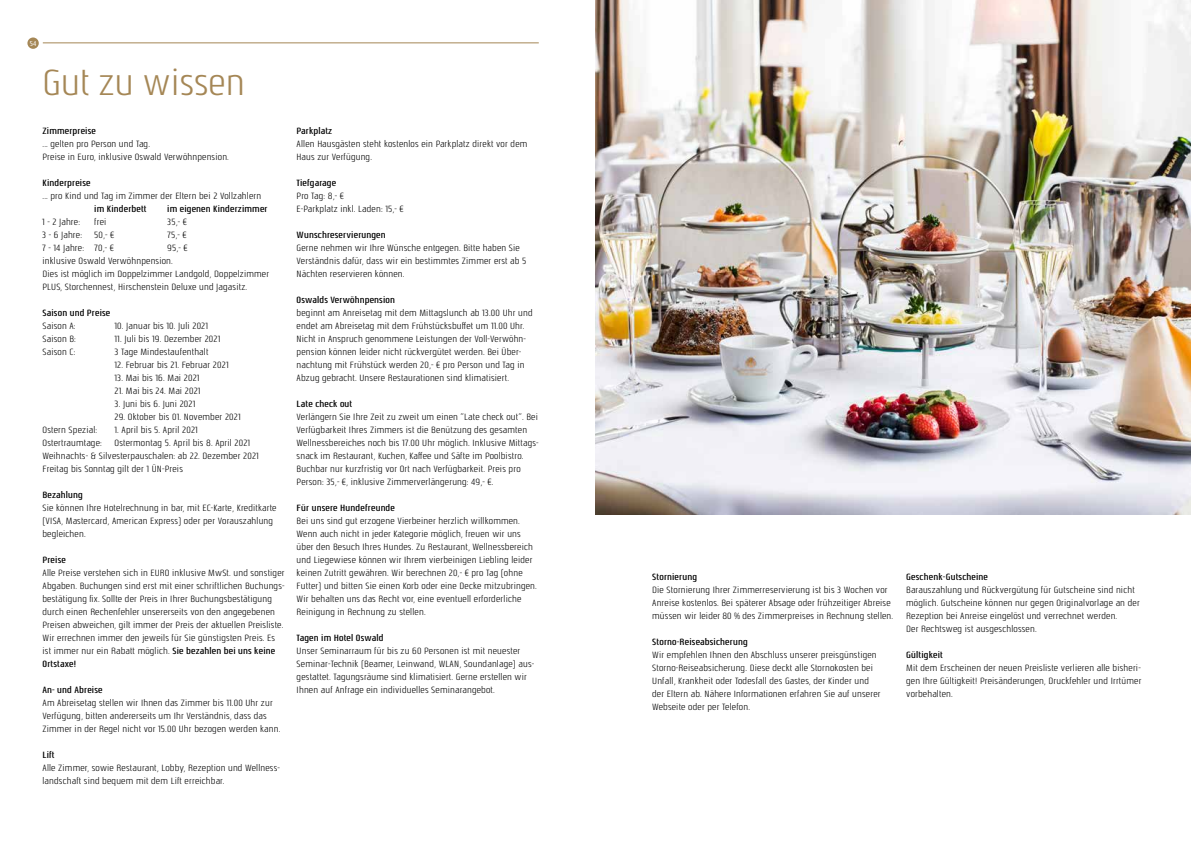
<style>
.page{position:relative;width:1191px;height:842px;background:#fff}
.page>*{position:absolute;margin:0;border:0;box-sizing:border-box;transform-origin:0 0}
.t1{font:36px "Nautikka";color:#a58756}
.t2{font:9px/13px "Nautikka";letter-spacing:.02em;color:#000}
.t3{font:500 9px "Nautikka";letter-spacing:.02em;color:#000}
.t4{font:7px "Nautikka";color:#fff}
.s1{font-weight:500}
</style>
<div class="page">
<div style="left:27px;top:37px;width:12px;height:12px;background:#a58756;border-radius:50%"></div>
<hr style="left:43px;top:42px;width:496px;height:1px;background:#a58756">
<img style="left:595px;top:0;width:596px;height:514px">
<p class="t4" style="left:30px;top:39px;width:8px">54</p>
<h1 class="t1" style="left:43px;top:61px;width:204px">Gut zu wissen</h1>
<p class="t3" style="left:43px;top:125px;width:55px">Zimmerpreise</p>
<p class="t2" style="left:43px;top:137px;width:188px">... gelten pro Person und Tag.<br>Preise in Euro, inklusive Oswald Verwöhnpension.</p>
<p class="t3" style="left:43px;top:177px;width:50px">Kinderpreise</p>
<p class="t2" style="left:43px;top:189px;width:220px">... pro Kind und Tag im Zimmer der Eltern bei 2 Vollzahlern</p>
<p class="t3" style="left:94px;top:203px;width:54px">im Kinderbett</p>
<p class="t3" style="left:167px;top:203px;width:102px">im eigenen Kinderzimmer</p>
<p class="t2" style="left:42px;top:215px;width:39px">1 - 2 Jahre:</p>
<p class="t2" style="left:94px;top:215px;width:14px">frei</p>
<p class="t2" style="left:167px;top:215px;width:21px">35,- €</p>
<p class="t2" style="left:42px;top:228px;width:41px">3 - 6 Jahre:</p>
<p class="t2" style="left:94px;top:228px;width:22px">50,- €</p>
<p class="t2" style="left:167px;top:228px;width:21px">75,- €</p>
<p class="t2" style="left:42px;top:241px;width:73px">7 - 14 Jahre: 70,- €</p>
<p class="t2" style="left:167px;top:241px;width:22px">95,- €</p>
<p class="t2" style="left:43px;top:254px;width:228px">inklusive Oswald Verwöhnpension.<br>Dies ist möglich im Doppelzimmer Landgold, Doppelzimmer<br>PLUS, Storchennest, Hirschenstein Deluxe und Jagasitz.</p>
<p class="t3" style="left:43px;top:307px;width:69px">Saison und Preise</p>
<p class="t2" style="left:43px;top:319px;width:34px">Saison A:</p>
<p class="t2" style="left:115px;top:319px;width:95px">10. Januar bis 10. Juli 2021</p>
<p class="t2" style="left:43px;top:332px;width:35px">Saison B:</p>
<p class="t2" style="left:115px;top:332px;width:107px">11. Juli bis 19. Dezember 2021</p>
<p class="t2" style="left:43px;top:345px;width:34px">Saison C:</p>
<p class="t2" style="left:115px;top:345px;width:95px">3 Tage Mindestaufenthalt</p>
<p class="t2" style="left:115px;top:358px;width:115px">12. Februar bis 21. Februar 2021</p>
<p class="t2" style="left:115px;top:371px;width:86px">13. Mai bis 16. Mai 2021</p>
<p class="t2" style="left:115px;top:384px;width:87px">21. Mai bis 24. Mai 2021</p>
<p class="t2" style="left:115px;top:397px;width:82px">3. Juni bis 6. Juni 2021</p>
<p class="t2" style="left:115px;top:410px;width:128px">29. Oktober bis 01. November 2021</p>
<p class="t2" style="left:43px;top:423px;width:56px">Ostern Spezial:</p>
<p class="t2" style="left:115px;top:423px;width:85px">1. April bis 5. April 2021</p>
<p class="t2" style="left:43px;top:436px;width:61px">Ostertraumtage:</p>
<p class="t2" style="left:43px;top:436px;width:218px;text-indent:72px">Ostermontag 5. April bis 8. April 2021<br>Weihnachts- &amp; Silvesterpauschalen: ab 22. Dezember 2021<br>Freitag bis Sonntag gilt der 1 ÜN-Preis</p>
<p class="t3" style="left:43px;top:489px;width:42px">Bezahlung</p>
<p class="t2" style="left:43px;top:501px;width:235px">Sie können Ihre Hotelrechnung in bar, mit EC-Karte, Kreditkarte (VISA, Mastercard, American Express) oder per Vorauszahlung begleichen.</p>
<p class="t3" style="left:43px;top:554px;width:25px">Preise</p>
<p class="t2" style="left:43px;top:566px;width:244px">Alle Preise verstehen sich in EURO inklusive MwSt. und sonstiger Abgaben. Buchungen sind erst mit einer schriftlichen Buchungs&shy;bestätigung fix. Sollte der Preis in Ihrer Buchungsbestätigung durch einen Rechenfehler unsererseits von den angegebenen Preisen abweichen, gilt immer der Preis der aktuellen Preisliste.<br>Wir errechnen immer den jeweils für Sie günstigsten Preis. Es ist immer nur ein Rabatt möglich. <span class="s1">Sie bezahlen bei uns keine Ortstaxe!</span></p>
<p class="t3" style="left:43px;top:684px;width:62px">An- und Abreise</p>
<p class="t2" style="left:43px;top:696px;width:239px">Am Abreisetag stellen wir Ihnen das Zimmer bis 11.00 Uhr zur<br>Verfügung, bitten andererseits um Ihr Verständnis, dass das<br>Zimmer in der Regel nicht vor 15.00 Uhr bezogen werden kann.</p>
<p class="t3" style="left:43px;top:749px;width:14px">Lift</p>
<p class="t2" style="left:43px;top:761px;width:239px">Alle Zimmer, sowie Restaurant, Lobby, Rezeption und Wellness&shy;landschaft sind bequem mit dem Lift erreichbar.</p>
<p class="t3" style="left:297px;top:125px;width:37px">Parkplatz</p>
<p class="t2" style="left:297px;top:137px;width:232px">Allen Hausgästen steht kostenlos ein Parkplatz direkt vor dem<br>Haus zur Verfügung.</p>
<p class="t3" style="left:297px;top:177px;width:41px">Tiefgarage</p>
<p class="t2" style="left:297px;top:189px;width:109px">Pro Tag: 8,- €<br>E-Parkplatz inkl. Laden: 15,- €</p>
<p class="t3" style="left:297px;top:229px;width:91px">Wunschreservierungen</p>
<p class="t2" style="left:297px;top:241px;width:231px">Gerne nehmen wir Ihre Wünsche entgegen. Bitte haben Sie<br>Verständnis dafür, dass wir ein bestimmtes Zimmer erst ab 5<br>Nächten reservieren können.</p>
<p class="t3" style="left:297px;top:294px;width:100px">Oswalds Verwöhnpension</p>
<p class="t2" style="left:297px;top:306px;width:237px">beginnt am Anreisetag mit dem Mittagslunch ab 13.00 Uhr und endet am Abreisetag mit dem Frühstücksbuffet um 11.00 Uhr.<br>Nicht in Anspruch genommene Leistungen der Voll-Verwöhn&shy;pension können leider nicht rückvergütet werden. Bei Über&shy;nachtung mit Frühstück werden 20,- € pro Person und Tag in Abzug gebracht. Unsere Restaurationen sind klimatisiert.</p>
<p class="t3" style="left:297px;top:398px;width:57px">Late check out</p>
<p class="t2" style="left:297px;top:410px;width:243px">Verlängern Sie Ihre Zeit zu zweit um einen ”Late check out”. Bei Verfügbarkeit Ihres Zimmers ist die Benützung des gesamten Wellnessbereiches noch bis 17.00 Uhr möglich. Inklusive Mittags&shy;snack im Restaurant, Kuchen, Kaffee und Säfte im Poolbistro.<br>Buchbar nur kurzfristig vor Ort nach Verfügbarkeit. Preis pro Person: 35,- €, inklusive Zimmerverlängerung: 49,- €.</p>
<p class="t3" style="left:297px;top:502px;width:100px">Für unsere Hundefreunde</p>
<p class="t2" style="left:297px;top:514px;width:242px">Bei uns sind gut erzogene Vierbeiner herzlich willkommen.<br>Wenn auch nicht in jeder Kategorie möglich, freuen wir uns über den Besuch Ihres Hundes. Zu Restaurant, Wellnessbereich und Liegewiese können wir Ihrem vierbeinigen Liebling leider keinen Zutritt gewähren. Wir berechnen 20,- € pro Tag (ohne Futter) und bitten Sie einen Korb oder eine Decke mitzubringen.<br>Wir behalten uns das Recht vor, eine eventuell erforderliche Reinigung in Rechnung zu stellen.</p>
<p class="t3" style="left:297px;top:632px;width:88px">Tagen im Hotel Oswald</p>
<p class="t2" style="left:297px;top:644px;width:239px">Unser Seminarraum für bis zu 60 Personen ist mit neuester Seminar-Technik (Beamer, Leinwand, WLAN, Soundanlage) aus&shy;gestattet. Tagungsräume sind klimatisiert. Gerne erstellen wir Ihnen auf Anfrage ein individuelles Seminarangebot.</p>
<p class="t3" style="left:652px;top:571px;width:46px">Stornierung</p>
<p class="t2" style="left:652px;top:583px;width:242px">Die Stornierung Ihrer Zimmerreservierung ist bis 3 Wochen vor<br>Anreise kostenlos. Bei späterer Absage oder frühzeitiger Abreise müssen wir leider 80 % des Zimmerpreises in Rechnung stellen.</p>
<p class="t3" style="left:652px;top:636px;width:97px">Storno-Reiseabsicherung</p>
<p class="t2" style="left:652px;top:648px;width:230px">Wir empfehlen Ihnen den Abschluss unserer preisgünstigen Storno-Reiseabsicherung. Diese deckt alle Stornokosten bei Unfall, Krankheit oder Todesfall des Gastes, der Kinder und der Eltern ab. Nähere Informationen erfahren Sie auf unserer Webseite oder per Telefon.</p>
<p class="t3" style="left:906px;top:571px;width:83px">Geschenk-Gutscheine</p>
<p class="t2" style="left:906px;top:583px;width:235px">Barauszahlung und Rückvergütung für Gutscheine sind nicht möglich. Gutscheine können nur gegen Originalvorlage an der Rezeption bei Anreise eingelöst und verrechnet werden.<br>Der Rechtsweg ist ausgeschlossen.</p>
<p class="t3" style="left:906px;top:649px;width:38px">Gültigkeit</p>
<p class="t2" style="left:906px;top:661px;width:237px;text-align:justify">Mit dem Erscheinen der neuen Preisliste verlieren alle bisheri&shy;gen Ihre Gültigkeit! Preisänderungen, Druckfehler und Irrtümer vorbehalten.</p>
</div>
